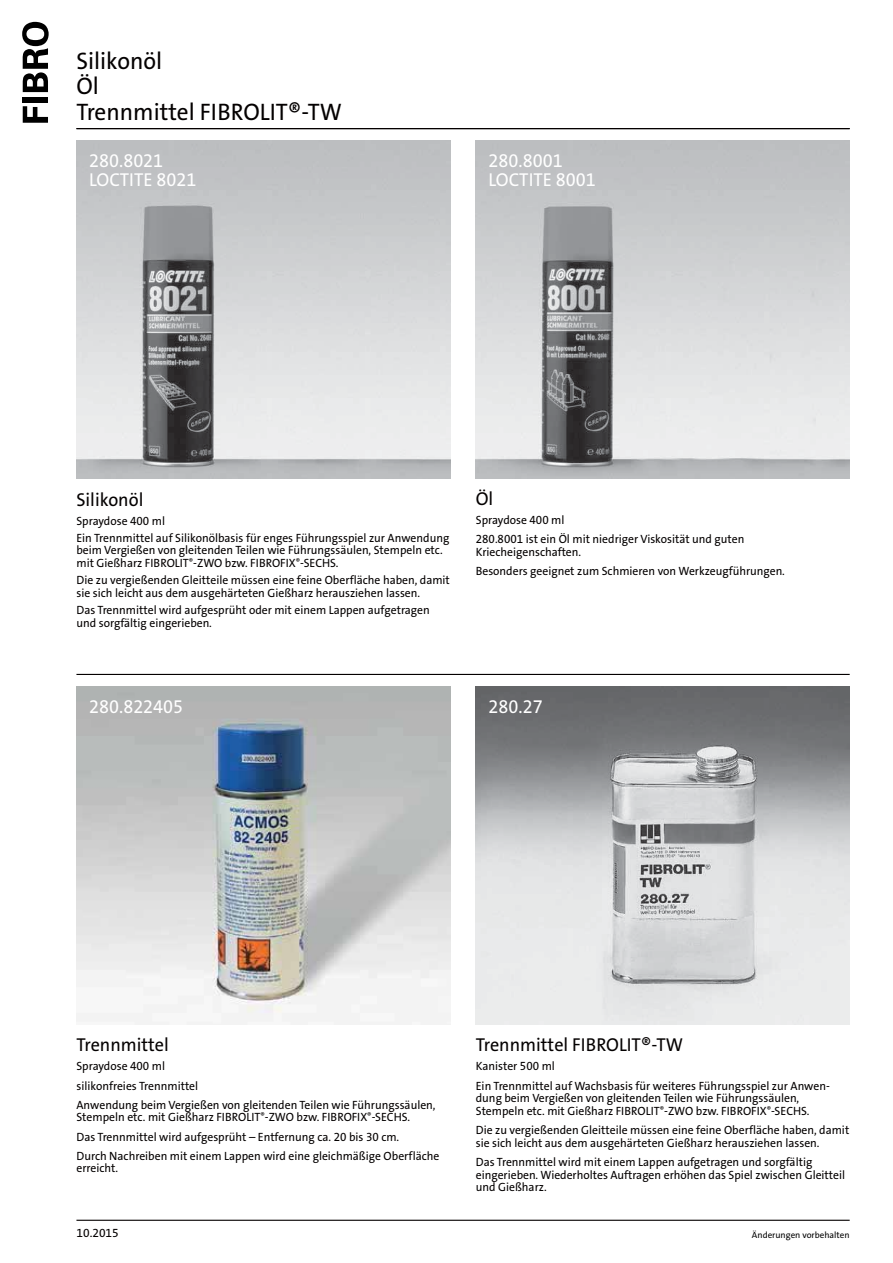
<style>
.page{position:relative;width:893px;height:1263px;background:#fff}
.page>*{position:absolute;margin:0;border:0;box-sizing:border-box;transform-origin:0 0}
.t1{font:24px/25.5px "The Sans LP5 Plain";color:#040000}
.t2{font:18.75px/19px "The Sans LP5 Plain";color:#fff}
.t3{font:18.75px "The Sans LP5 Plain";color:#040000}
.t4{font:12px/12.8px "The Sans LP5 Plain";color:#040000}
.t5{font:9px "The Sans LP5 Plain";color:#000}
</style>
<div class="page">
<svg style="left:23px;top:106px;width:25px;height:17px"></svg>
<div style="left:23px;top:97px;width:25px;height:6px;background:#000"></div>
<svg style="left:22px;top:22px;width:27px;height:70px"></svg>
<hr style="left:76px;top:1220px;width:774px;height:1px;background:#040000">
<hr style="left:76px;top:128px;width:774px;height:1px;background:#040000">
<img style="left:76px;top:141px;width:374px;height:338px">
<img style="left:476px;top:141px;width:374px;height:338px">
<img style="left:476px;top:687px;width:374px;height:338px">
<hr style="left:76px;top:674px;width:774px;height:1px;background:#040000">
<img style="left:76px;top:687px;width:374px;height:338px">
<h1 class="t1" style="left:76px;top:50px;width:267px">Silikonöl<br>Öl<br>Trennmittel FIBROLIT®-TW</h1>
<h2 class="t2" style="left:89px;top:152px;width:109px">280.8021<br>LOCTITE 8021</h2>
<h2 class="t2" style="left:488px;top:152px;width:109px">280.8001<br>LOCTITE 8001</h2>
<h2 class="t3" style="left:76px;top:491px;width:68px">Silikonöl</h2>
<p class="t4" style="left:76px;top:513px;width:374px;line-height:17px">Spraydose 400 ml<br>Ein Trennmittel auf Silikonölbasis für enges Führungsspiel zur Anwendung</p>
<p class="t4" style="left:76px;top:545px;width:368px">beim Vergießen von gleitenden Teilen wie Führungssäulen, Stempeln etc. mit Gießharz FIBROLIT<sup>®</sup>-ZWO bzw. FIBROFIX<sup>®</sup>-SECHS.</p>
<p class="t4" style="left:76px;top:575px;width:375px">Die zu vergießenden Gleitteile müssen eine feine Oberfläche haben, damit sie sich leicht aus dem ausgehärteten Gießharz herausziehen lassen.</p>
<p class="t4" style="left:76px;top:604px;width:355px">Das Trennmittel wird aufgesprüht oder mit einem Lappen aufgetragen und sorgfältig eingerieben.</p>
<h2 class="t3" style="left:476px;top:491px;width:19px">Öl</h2>
<p class="t4" style="left:476px;top:512px;width:270px;line-height:19px">Spraydose 400 ml<br>280.8001 ist ein Öl mit niedriger Viskosität und guten</p>
<p class="t4" style="left:476px;top:543px;width:311px;line-height:19px">Kriecheigenschaften.<br>Besonders geeignet zum Schmieren von Werkzeugführungen.</p>
<h2 class="t2" style="left:89px;top:698px;width:96px">280.822405</h2>
<h2 class="t2" style="left:488px;top:698px;width:56px">280.27</h2>
<h2 class="t3" style="left:76px;top:1037px;width:94px">Trennmittel</h2>
<p class="t4" style="left:76px;top:1058px;width:360px;line-height:19px">Spraydose 400 ml<br>silikonfreies Trennmittel<br>Anwendung beim Vergießen von gleitenden Teilen wie Führungssäulen,</p>
<p class="t4" style="left:76px;top:1109px;width:364px;line-height:19px">Stempeln etc. mit Gießharz FIBROLIT<sup>®</sup>-ZWO bzw. FIBROFIX<sup>®</sup>-SECHS.<br>Das Trennmittel wird aufgesprüht – Entfernung ca. 20 bis 30 cm.<br>Durch Nachreiben mit einem Lappen wird eine gleichmäßige Oberfläche</p>
<p class="t4" style="left:76px;top:1163px;width:43px">erreicht.</p>
<p class="t4" style="left:77px;top:1228px;width:44px">10.2015</p>
<h2 class="t3" style="left:476px;top:1037px;width:209px">Trennmittel FIBROLIT®-TW</h2>
<p class="t4" style="left:476px;top:1058px;width:356px;line-height:19px">Kanister 500 ml<br>Ein Trennmittel auf Wachsbasis für weiteres Führungsspiel zur Anwen-</p>
<p class="t4" style="left:476px;top:1093px;width:335px">dung beim Vergießen von gleitenden Teilen wie Führungssäulen,<br>Stempeln etc. mit Gießharz FIBROLIT<sup>®</sup>-ZWO bzw. FIBROFIX<sup>®</sup>-SECHS.</p>
<p class="t4" style="left:476px;top:1125px;width:375px">Die zu vergießenden Gleitteile müssen eine feine Oberfläche haben, damit sie sich leicht aus dem ausgehärteten Gießharz herausziehen lassen.</p>
<p class="t4" style="left:476px;top:1156px;width:371px">Das Trennmittel wird mit einem Lappen aufgetragen und sorgfältig eingerieben. Wiederholtes Auftragen erhöhen das Spiel zwischen Gleitteil und Gießharz.</p>
<p class="t5" style="left:752px;top:1231px;width:99px">Änderungen vorbehalten</p>
</div>
